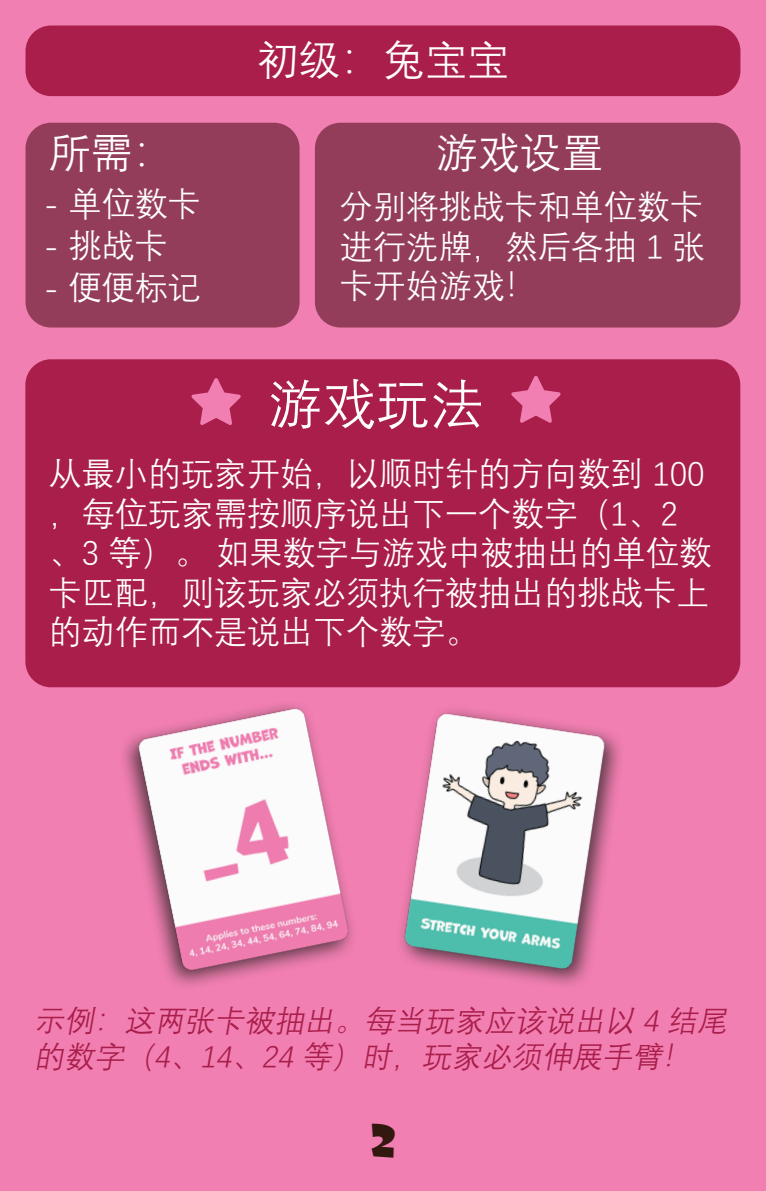
<style>
.page{position:relative;width:766px;height:1191px;background:#fff}
.page>*{position:absolute;margin:0;border:0;box-sizing:border-box;transform-origin:0 0}
.t1{font:54px "Deng Xian";color:#fff}
.t2{font:42px "Deng Xian";color:#fff}
.t3{font:42px "Deng Xian";color:#fff}
.t4{font:42px "Marvin";color:#33180f}
.t5{font:33px/39.6px "Deng Xian";color:#fff}
.t6{font:italic 30px/36px "Deng Xian";color:#a91e4a}
</style>
<div class="page">
<div style="left:0;top:0;width:765px;height:1191px;background:#f17fb1"></div>
<div style="left:25px;top:359px;width:715px;height:328px;background:#a91e4a;border-radius:26px"></div>
<svg style="left:511px;top:376px;width:49px;height:47px"></svg>
<div style="left:26px;top:26px;width:714px;height:70px;background:#a91e4a;border-radius:26px"></div>
<div style="left:26px;top:123px;width:273px;height:204px;background:#943d5a;border-radius:26px"></div>
<div style="left:315px;top:123px;width:425px;height:204px;background:#943d5a;border-radius:26px"></div>
<svg style="left:191px;top:378px;width:50px;height:47px"></svg>
<img style="left:128px;top:705px;width:225px;height:276px">
<div style="left:395px;top:704px;width:230px;height:286px;background:#231f20;opacity:.75"></div>
<img style="left:395px;top:704px;width:219px;height:275px">
<p class="t2" style="left:49px;top:126px;width:128px">所需：</p>
<p class="t5" style="left:43px;top:182px;width:159px">- 单位数卡</p>
<p class="t5" style="left:43px;top:224px;width:126px">- 挑战卡</p>
<p class="t5" style="left:43px;top:266px;width:159px">- 便便标记</p>
<p class="t3" style="left:257px;top:33px;width:253px">初级：兔宝宝</p>
<p class="t2" style="left:435px;top:126px;width:169px">游戏设置</p>
<p class="t5" style="left:339px;top:186px;width:367px;text-align:justify">分别将挑战卡和单位数卡进行洗牌，然后各抽 1 张卡开始游戏！</p>
<p class="t1" style="left:268px;top:369px;width:217px">游戏玩法</p>
<p class="t5" style="left:49px;top:452px;width:664px">从最小的玩家开始，以顺时针的方向数到 100，每位玩家需按顺序说出下一个数字（1、2、3 等）。 如果数字与游戏中被抽出的单位数卡匹配，则该玩家必须执行被抽出的挑战卡上的动作而不是说出下个数字。</p>
<p class="t6" style="left:34px;top:1001px;width:700px">示例：这两张卡被抽出。每当玩家应该说出以 4 结尾的数字（4、14、24 等）时，玩家必须伸展手臂！</p>
<p class="t4" style="left:369px;top:1116px;width:28px">2</p>
</div>
